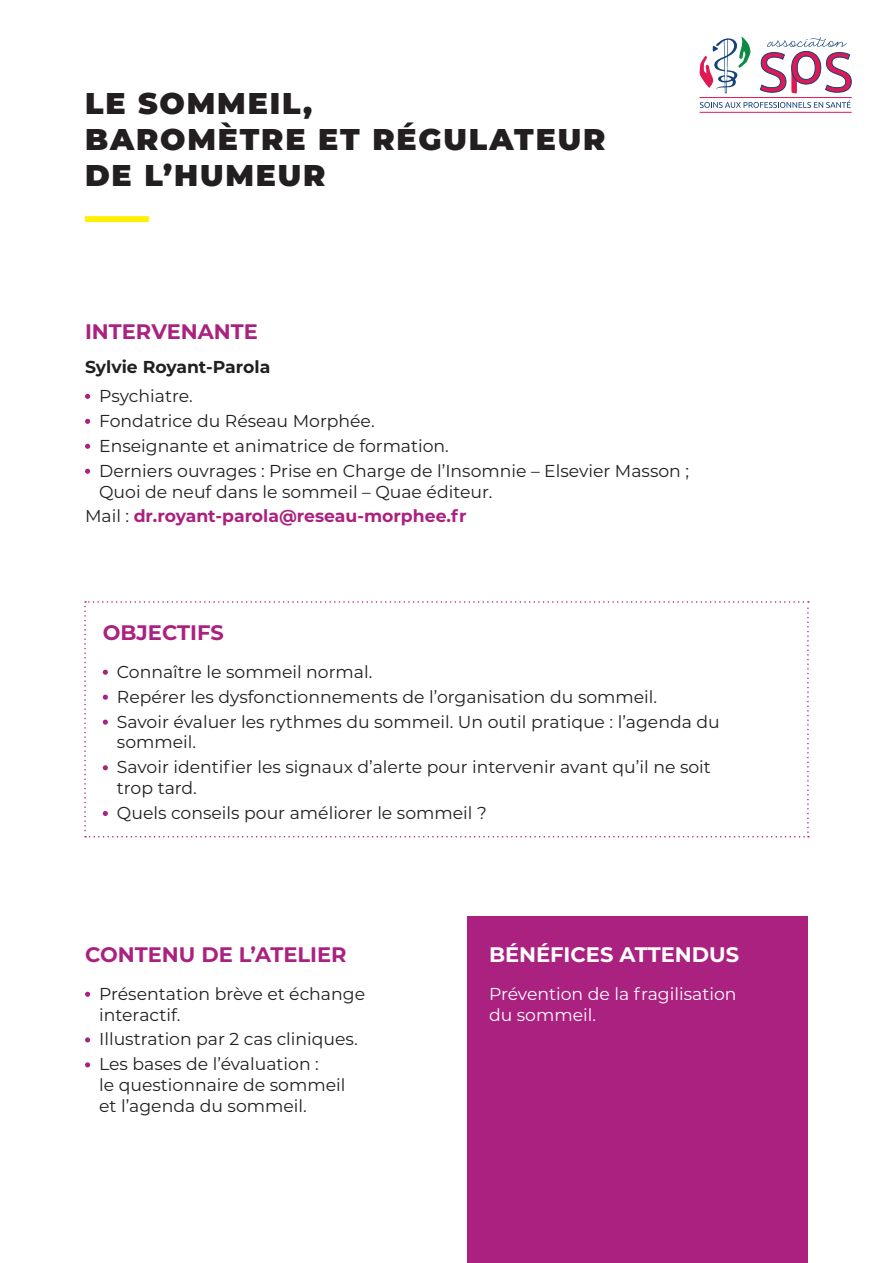
<style>
.page{position:relative;width:893px;height:1263px;background:#fff}
.page>*{position:absolute;margin:0;border:0;box-sizing:border-box;transform-origin:0 0}
.t1{font:900 30px/36px "Montserrat";letter-spacing:.06em;color:#231f20}
.t2{font:700 21px "Montserrat";color:#ab2180}
.t3{font:700 21px "Montserrat";color:#fff}
.t4{font:17.25px/24.9px "Montserrat";color:#231f20}
.t5{font:17.25px/20.7px "Montserrat";color:#fff}
.t6{font:700 17.25px "Montserrat";color:#231f20}
.s1{font-weight:700;color:#ab2180}
</style>
<div class="page">
<hr style="left:700px;top:97px;width:152px;height:1px;background:#df1953">
<hr style="left:700px;top:112px;width:152px;height:1px;background:#df1953">
<svg style="left:760px;top:37px;width:92px;height:57px"></svg>
<svg style="left:699px;top:36px;width:52px;height:57px"></svg>
<svg style="left:700px;top:100px;width:151px;height:8px"></svg>
<div style="left:85px;top:216px;width:64px;height:6px;background:#fff101"></div>
<div style="left:468px;top:916px;width:340px;height:347px;background:#ab2180"></div>
<svg style="left:85px;top:394px;width:5px;height:5px"></svg>
<svg style="left:85px;top:419px;width:5px;height:5px"></svg>
<svg style="left:85px;top:444px;width:5px;height:5px"></svg>
<svg style="left:85px;top:469px;width:5px;height:5px"></svg>
<svg style="left:84px;top:601px;width:725px;height:236px"></svg>
<svg style="left:85px;top:992px;width:5px;height:5px"></svg>
<svg style="left:85px;top:1037px;width:5px;height:5px"></svg>
<svg style="left:85px;top:1062px;width:5px;height:5px"></svg>
<h1 class="t1" style="left:85px;top:84px;width:522px">LE SOMMEIL,<br>BAROMÈTRE ET RÉGULATEUR<br>DE L’HUMEUR</h1>
<p class="t2" style="left:85px;top:317px;width:174px">INTERVENANTE</p>
<p class="t6" style="left:85px;top:354px;width:187px">Sylvie Royant-Parola</p>
<p class="t4" style="left:99px;top:383px;width:591px">Psychiatre.<br>Fondatrice du Réseau Morphée.<br>Enseignante et animatrice de formation.<br>Derniers ouvrages : Prise en Charge de l’Insomnie – Elsevier Masson ;</p>
<p class="t4" style="left:85px;top:478px;width:409px;text-indent:14px">Quoi de neuf dans le sommeil – Quae éditeur.<br>Mail : <span class="s1">dr.royant-parola@reseau-morphee.fr</span></p>
<p class="t2" style="left:103px;top:617px;width:123px">OBJECTIFS</p>
<p class="t4" style="left:117px;top:659px;width:604px">Connaître le sommeil normal.<br>Repérer les dysfonctionnements de l’organisation du sommeil.<br>Savoir évaluer les rythmes du sommeil. Un outil pratique : l’agenda du</p>
<p class="t4" style="left:117px;top:729px;width:595px">sommeil.<br>Savoir identifier les signaux d’alerte pour intervenir avant qu’il ne soit</p>
<p class="t4" style="left:117px;top:775px;width:371px">trop tard.<br>Quels conseils pour améliorer le sommeil ?</p>
<p class="t2" style="left:85px;top:939px;width:263px">CONTENU DE L’ATELIER</p>
<p class="t4" style="left:99px;top:983px;width:267px;line-height:20.7px">Présentation brève et échange interactif.</p>
<p class="t4" style="left:99px;top:1026px;width:260px">Illustration par 2 cas cliniques.<br>Les bases de l’évaluation :</p>
<p class="t4" style="left:99px;top:1074px;width:248px;line-height:20.7px">le questionnaire de sommeil et l’agenda du sommeil.</p>
<p class="t3" style="left:489px;top:939px;width:252px">BÉNÉFICES ATTENDUS</p>
<p class="t5" style="left:489px;top:983px;width:249px">Prévention de la fragilisation du sommeil.</p>
</div>
